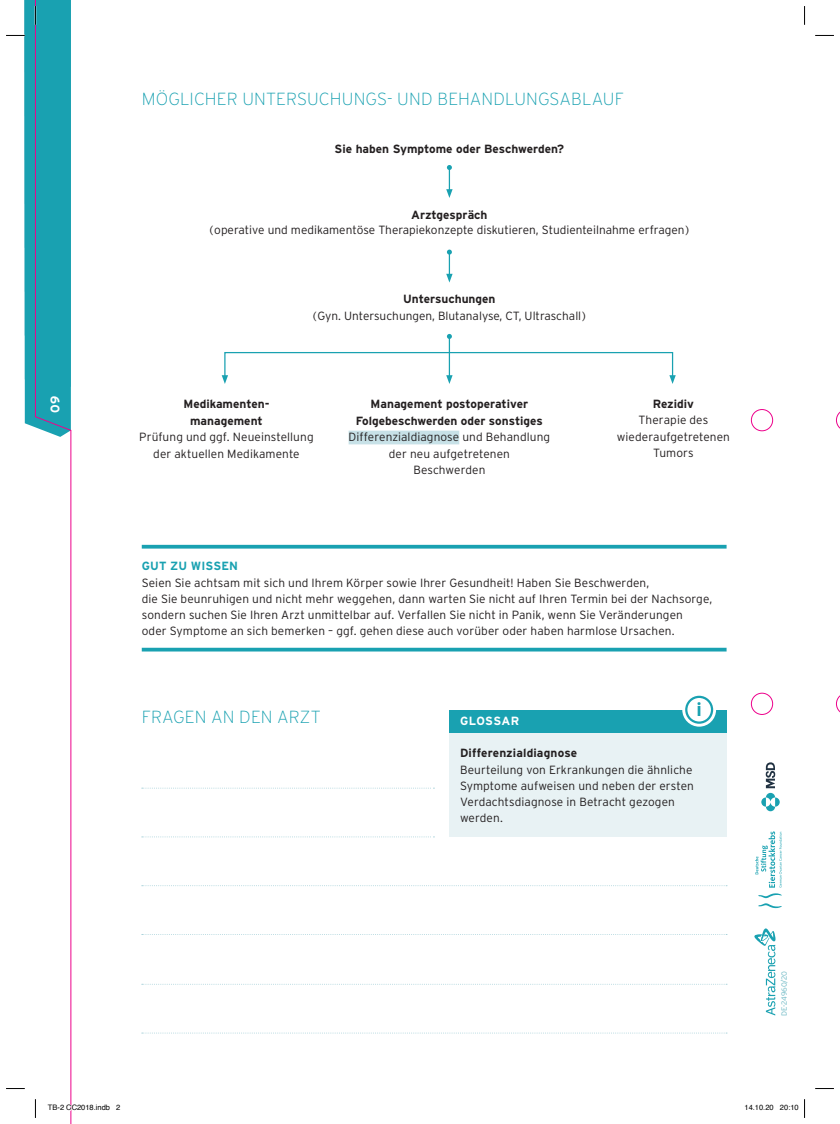
<style>
.page{position:relative;width:840px;height:1124px;background:#fff}
.page>*{position:absolute;margin:0;border:0;box-sizing:border-box;transform-origin:0 0}
.t1{font:700 19.12px "Interstate";color:#19a1b1}
.t2{font:200 17.5px "Interstate";letter-spacing:.005em;color:#19a1b1}
.t3{font:700 12.5px "Interstate";color:#fff}
.t4{font:300 11.88px/16.2px "Interstate";letter-spacing:.005em;color:#231f20;text-align:center}
.t5{font:700 11.88px/16.9px "Interstate";color:#231f20;text-align:center}
.t6{font:700 11.88px "Interstate";letter-spacing:.01em;color:#19a1b1}
.t7{font:700 11.88px "Interstate";color:#fff}
.t8{font:7.5px "Helvetica";color:#000}
.t9{font:300 7.5px "Interstate";letter-spacing:-.015em;color:#69b7c3}
</style>
<div class="page">
<svg style="left:142px;top:544px;width:584px;height:4px;background:#49b4c1"></svg>
<svg style="left:142px;top:647px;width:584px;height:4px;background:#44b2bf"></svg>
<svg style="left:142px;top:787px;width:292px;height:1px"></svg>
<svg style="left:142px;top:836px;width:292px;height:1px"></svg>
<svg style="left:142px;top:885px;width:585px;height:1px"></svg>
<svg style="left:142px;top:1032px;width:585px;height:1px"></svg>
<hr style="left:449px;top:336px;width:1px;height:41px;background:#19a1b1">
<svg style="left:447px;top:334px;width:5px;height:5px"></svg>
<svg style="left:446px;top:375px;width:6px;height:9px"></svg>
<svg style="left:446px;top:165px;width:6px;height:33px"></svg>
<svg style="left:446px;top:249px;width:6px;height:33px"></svg>
<div style="left:224px;top:352px;width:449px;height:26px;border:1px solid #19a1b1"></div>
<svg style="left:669px;top:375px;width:7px;height:9px"></svg>
<svg style="left:222px;top:375px;width:6px;height:9px"></svg>
<div style="left:449px;top:710px;width:277px;height:23px;background:#19a1b1"></div>
<div style="left:449px;top:733px;width:277px;height:104px;background:#e8f2f4"></div>
<svg style="left:682px;top:692px;width:34px;height:34px"></svg>
<svg style="left:686px;top:696px;width:26px;height:26px"></svg>
<div style="left:685px;top:695px;width:28px;height:28px;border:2px solid #19a1b1;border-radius:50%"></div>
<div style="left:349px;top:430px;width:110px;height:14px;background:#c7e1e7"></div>
<svg style="left:754px;top:928px;width:21px;height:87px"></svg>
<svg style="left:755px;top:831px;width:27px;height:56px"></svg>
<svg style="left:758px;top:893px;width:24px;height:15px"></svg>
<svg style="left:766px;top:802px;width:9px;height:9px"></svg>
<svg style="left:766px;top:792px;width:9px;height:10px"></svg>
<svg style="left:761px;top:797px;width:5px;height:9px"></svg>
<svg style="left:775px;top:797px;width:5px;height:9px"></svg>
<svg style="left:765px;top:762px;width:10px;height:26px"></svg>
<svg style="left:35px;top:437px;width:36px;height:686px"></svg>
<svg style="left:836px;top:411px;width:4px;height:18px"></svg>
<svg style="left:836px;top:695px;width:4px;height:18px"></svg>
<div style="left:751px;top:409px;width:22px;height:22px;border:1px solid #ed028c;border-radius:50%"></div>
<div style="left:751px;top:693px;width:22px;height:21px;border:1px solid #ed028c;border-radius:50%"></div>
<svg style="left:815px;top:35px;width:19px;height:1px"></svg>
<svg style="left:6px;top:1088px;width:19px;height:1px"></svg>
<svg style="left:815px;top:1088px;width:19px;height:1px"></svg>
<svg style="left:6px;top:0;width:65px;height:437px"></svg>
<svg style="left:35px;top:1098px;width:1px;height:19px"></svg>
<svg style="left:804px;top:6px;width:1px;height:19px"></svg>
<svg style="left:48px;top:1104px;width:24px;height:6px"></svg>
<svg style="left:804px;top:1099px;width:1px;height:18px"></svg>
<h2 class="t2" style="left:142px;top:89px;width:484px">MÖGLICHER UNTERSUCHUNGS- UND BEHANDLUNGSABLAUF</h2>
<p class="t5" style="left:335px;top:140px;width:231px">Sie haben Symptome oder Beschwerden?</p>
<p class="t5" style="left:411px;top:207px;width:78px">Arztgespräch</p>
<p class="t4" style="left:210px;top:221px;width:481px">(operative und medikamentöse Therapiekonzepte diskutieren, Studienteilnahme erfragen)</p>
<p class="t3" style="left:48px;top:413px;width:19px;rotate:-90deg">09</p>
<p class="t5" style="left:403px;top:290px;width:94px">Untersuchungen</p>
<p class="t4" style="left:313px;top:307px;width:274px">(Gyn. Untersuchungen, Blutanalyse, CT, Ultraschall)</p>
<p class="t5" style="left:183px;top:395px;width:88px">Medikamenten&shy;management</p>
<p class="t4" style="left:139px;top:429px;width:176px">Prüfung und ggf. Neueinstellung der aktuellen Medikamente</p>
<p class="t5" style="left:356px;top:395px;width:189px">Management postoperativer<br>Folgebeschwerden oder sonstiges</p>
<p class="t4" style="left:349px;top:429px;width:203px">Differenzialdiagnose und Behandlung der neu aufgetretenen<br>Beschwerden</p>
<p class="t5" style="left:653px;top:395px;width:43px">Rezidiv</p>
<p class="t4" style="left:617px;top:412px;width:115px">Therapie des wiederaufgetretenen<br>Tumors</p>
<p class="t6" style="left:142px;top:559px;width:98px">GUT ZU WISSEN</p>
<p class="t4" style="left:142px;top:574px;width:572px;text-align:left">Seien Sie achtsam mit sich und Ihrem Körper sowie Ihrer Gesundheit! Haben Sie Beschwerden,<br>die Sie beunruhigen und nicht mehr weggehen, dann warten Sie nicht auf Ihren Termin bei der Nachsorge, sondern suchen Sie Ihren Arzt unmittelbar auf. Verfallen Sie nicht in Panik, wenn Sie Veränderungen<br>oder Symptome an sich bemerken – ggf. gehen diese auch vorüber oder haben harmlose Ursachen.</p>
<h2 class="t2" style="left:142px;top:707px;width:181px">FRAGEN AN DEN ARZT</h2>
<h1 class="t1" style="left:696px;top:698px;width:7px">i</h1>
<p class="t7" style="left:460px;top:714px;width:61px">GLOSSAR</p>
<p class="t5" style="left:460px;top:744px;width:119px">Differenzialdiagnose</p>
<p class="t4" style="left:460px;top:761px;width:235px;text-align:left">Beurteilung von Erkrankungen die ähnliche Symptome aufweisen und neben der ersten Verdachtsdiagnose in Betracht gezogen werden.</p>
<p class="t9" style="left:780px;top:1015px;width:46px;rotate:-90deg">DE-24960/20</p>
<p class="t8" style="left:48px;top:1101px;width:74px">TB-2 CC2018.indb 2</p>
<p class="t8" style="left:744px;top:1101px;width:56px">14.10.20 20:10</p>
</div>
